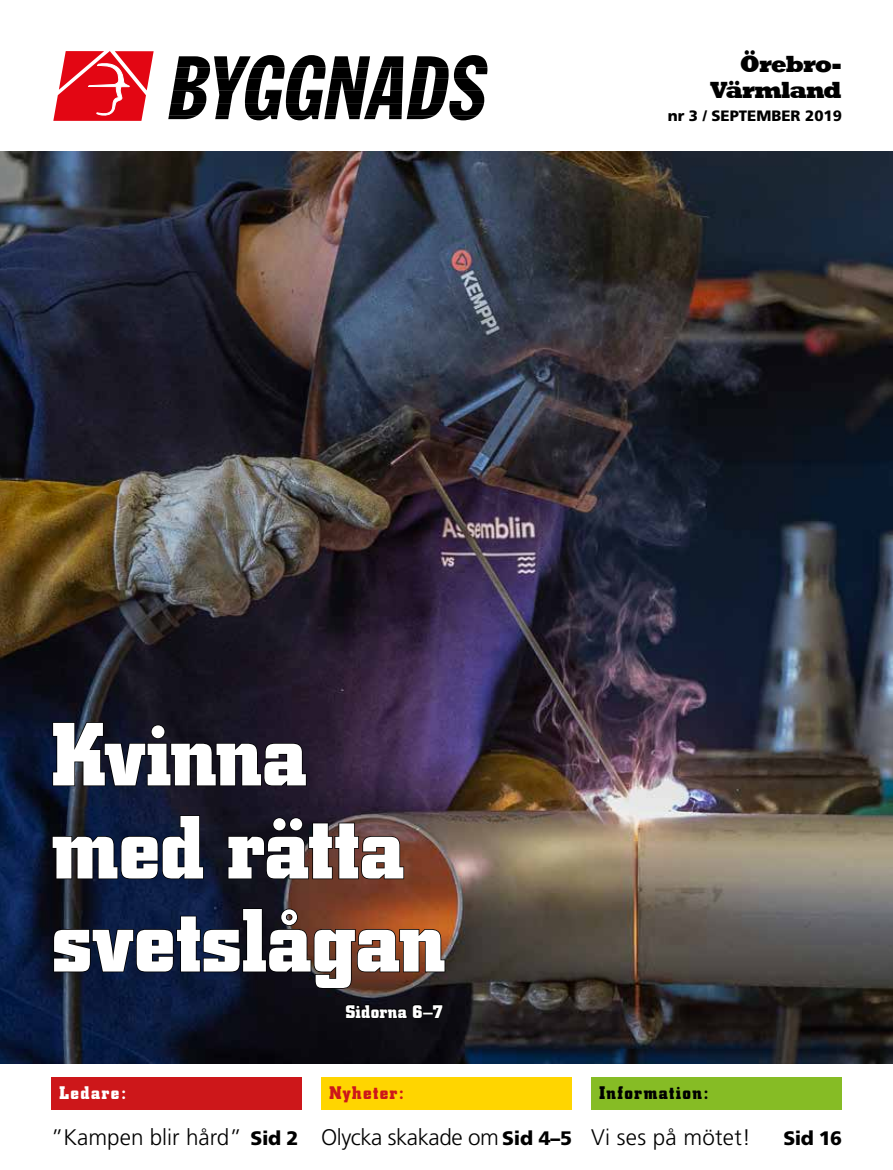
<style>
.page{position:relative;width:893px;height:1170px;background:#fff}
.page>*{position:absolute;margin:0;border:0;box-sizing:border-box;transform-origin:0 0}
.t1{font:700 88.5px/93px "City";color:#fff}
.t2{font:800 24px/26.5px "Rockwell";letter-spacing:-.04em;color:#000;text-align:right}
.t3{font:300 22.5px "Frutiger";color:#000}
.t4{font:900 19.5px "Frutiger";color:#000}
.t5{font:700 18px "City";letter-spacing:.035em;color:#fff}
.t6{font:700 18px "City";letter-spacing:.085em;color:#000}
.t7{font:700 18px "City";letter-spacing:.08em;color:#cd171a}
.t8{font:900 15px "Frutiger";color:#000}
.s1{font-weight:900;font-size:19.5px}
</style>
<div class="page">
<img style="left:0;top:152px;width:893px;height:911px">
<div style="left:51px;top:1077px;width:251px;height:32px;background:#cd171a"></div>
<div style="left:321px;top:1077px;width:251px;height:32px;background:#ffd500"></div>
<div style="left:591px;top:1077px;width:251px;height:32px;background:#86bc25"></div>
<svg style="left:52px;top:720px;width:255px;height:79px;background:#151526"></svg>
<svg style="left:51px;top:814px;width:154px;height:66px;background:#0c162e"></svg>
<svg style="left:227px;top:816px;width:178px;height:64px;background:#3b2728"></svg>
<svg style="left:53px;top:907px;width:393px;height:82px;background:#33242a"></svg>
<svg style="left:344px;top:1002px;width:100px;height:17px;background:#08070c"></svg>
<svg style="left:53px;top:51px;width:101px;height:70px"></svg>
<svg style="left:168px;top:55px;width:319px;height:65px"></svg>
<p class="t2" style="left:710px;top:51px;width:133px">Örebro-<br>Värmland</p>
<p class="t8" style="left:668px;top:106px;width:176px">nr 3 / SEPTEMBER 2019</p>
<h1 class="t1" style="left:52px;top:709px;width:395px">Kvinna med rätta svetslågan</h1>
<p class="t5" style="left:345px;top:1001px;width:99px">Sidorna 6–7</p>
<p class="t5" style="left:60px;top:1083px;width:68px">Ledare:</p>
<p class="t7" style="left:330px;top:1083px;width:75px">Nyheter:</p>
<p class="t6" style="left:600px;top:1083px;width:110px">Information:</p>
<p class="t3" style="left:51px;top:1124px;width:701px">”Kampen blir hård” <span class="s1">Sid 2</span> Olycka skakade om <span class="s1">Sid 4–5</span> Vi ses på mötet!</p>
<p class="t4" style="left:784px;top:1125px;width:60px">Sid 16</p>
</div>
